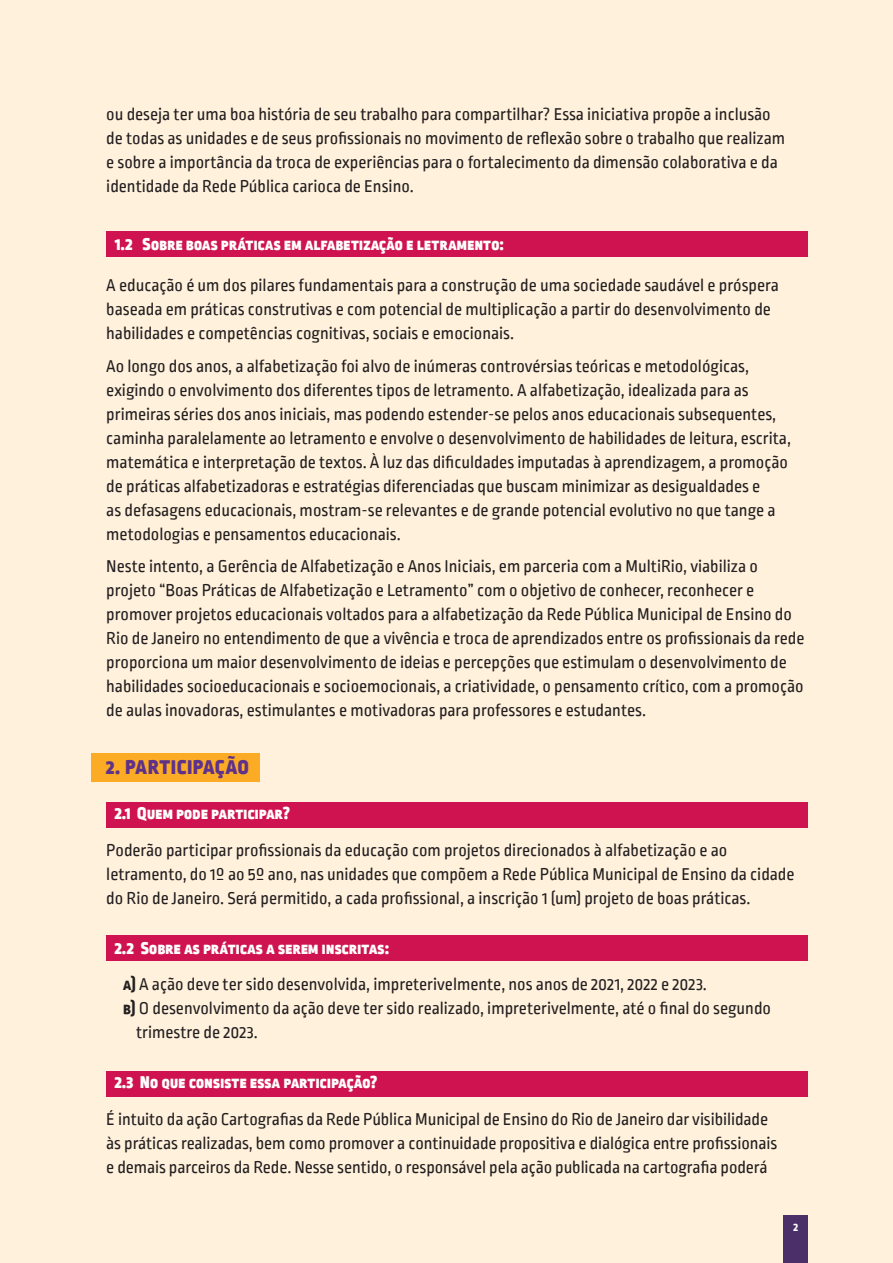
<style>
.page{position:relative;width:893px;height:1263px;background:#fff1dc}
.page>*{position:absolute;margin:0;border:0;box-sizing:border-box;transform-origin:0 0}
.titulo{font:900 21px "Ropa Mix SCPTT";letter-spacing:.05em;color:#5e328a}
.t1{font:18px/24px "Ropa Mix PTT";color:#231f20}
.subtitulo{font:900 18px "Ropa Mix SCPTT";letter-spacing:.02em;color:#fff}
.t2{font:800 12px "Ropa Mix PTT";color:#fff}
.s1{font-family:"Ropa Mix SCPTT";font-weight:800}
</style>
<div class="page">
<div style="left:91px;top:753px;width:168px;height:29px;background:#fcab24"></div>
<div style="left:106px;top:232px;width:702px;height:25px;background:#cf1350"></div>
<div style="left:106px;top:1071px;width:702px;height:25px;background:#cf1350"></div>
<div style="left:106px;top:802px;width:702px;height:25px;background:#cf1350"></div>
<div style="left:106px;top:935px;width:702px;height:25px;background:#cf1350"></div>
<div style="left:784px;top:1215px;width:24px;height:48px;background:#4b2f69"></div>
<p class="t1" style="left:106px;top:104px;width:680px">ou deseja ter uma boa história de seu trabalho para compartilhar? Essa iniciativa propõe a inclusão de todas as unidades e de seus profissionais no movimento de reflexão sobre o trabalho que realizam e sobre a importância da troca de experiências para o fortalecimento da dimensão colaborativa e da identidade da Rede Pública carioca de Ensino.</p>
<p class="subtitulo" style="left:115px;top:233px;width:390px">1.2 Sobre boas práticas em alfabetização e letramento:</p>
<p class="t1" style="left:106px;top:275px;width:674px">A educação é um dos pilares fundamentais para a construção de uma sociedade saudável e próspera baseada em práticas construtivas e com potencial de multiplicação a partir do desenvolvimento de habilidades e competências cognitivas, sociais e emocionais.</p>
<p class="t1" style="left:106px;top:355px;width:686px">Ao longo dos anos, a alfabetização foi alvo de inúmeras controvérsias teóricas e metodológicas, exigindo o envolvimento dos diferentes tipos de letramento. A alfabetização, idealizada para as primeiras séries dos anos iniciais, mas podendo estender-se pelos anos educacionais subsequentes, caminha paralelamente ao letramento e envolve o desenvolvimento de habilidades de leitura, escrita, matemática e interpretação de textos. À luz das dificuldades imputadas à aprendizagem, a promoção de práticas alfabetizadoras e estratégias diferenciadas que buscam minimizar as desigualdades e<br>as defasagens educacionais, mostram-se relevantes e de grande potencial evolutivo no que tange a metodologias e pensamentos educacionais.</p>
<p class="t1" style="left:106px;top:556px;width:700px">Neste intento, a Gerência de Alfabetização e Anos Iniciais, em parceria com a MultiRio, viabiliza o projeto “Boas Práticas de Alfabetização e Letramento” com o objetivo de conhecer, reconhecer e promover projetos educacionais voltados para a alfabetização da Rede Pública Municipal de Ensino do Rio de Janeiro no entendimento de que a vivência e troca de aprendizados entre os profissionais da rede proporciona um maior desenvolvimento de ideias e percepções que estimulam o desenvolvimento de habilidades socioeducacionais e socioemocionais, a criatividade, o pensamento crítico, com a promoção de aulas inovadoras, estimulantes e motivadoras para professores e estudantes.</p>
<p class="titulo" style="left:106px;top:754px;width:144px">2. PARTICIPAÇÃO</p>
<p class="subtitulo" style="left:115px;top:802px;width:177px">2.1 Quem pode participar?</p>
<p class="t1" style="left:106px;top:839px;width:690px">Poderão participar profissionais da educação com projetos direcionados à alfabetização e ao letramento, do 1º ao 5º ano, nas unidades que compõem a Rede Pública Municipal de Ensino da cidade do Rio de Janeiro. Será permitido, a cada profissional, a inscrição 1 (um) projeto de boas práticas.</p>
<p class="subtitulo" style="left:115px;top:936px;width:276px">2.2 Sobre as práticas a serem inscritas:</p>
<p class="t1" style="left:123px;top:974px;width:585px"><span class="s1">a)</span> A ação deve ter sido desenvolvida, impreterivelmente, nos anos de 2021, 2022 e 2023.</p>
<p class="t1" style="left:136px;top:998px;width:636px;text-indent:-13px"><span class="s1">b)</span> O desenvolvimento da ação deve ter sido realizado, impreterivelmente, até o final do segundo trimestre de 2023.</p>
<p class="subtitulo" style="left:115px;top:1071px;width:264px">2.3 No que consiste essa participação?</p>
<p class="t1" style="left:106px;top:1108px;width:672px">É intuito da ação Cartografias da Rede Pública Municipal de Ensino do Rio de Janeiro dar visibilidade às práticas realizadas, bem como promover a continuidade propositiva e dialógica entre profissionais e demais parceiros da Rede. Nesse sentido, o responsável pela ação publicada na cartografia poderá</p>
<p class="t2" style="left:794px;top:1219px;width:6px">2</p>
</div>
